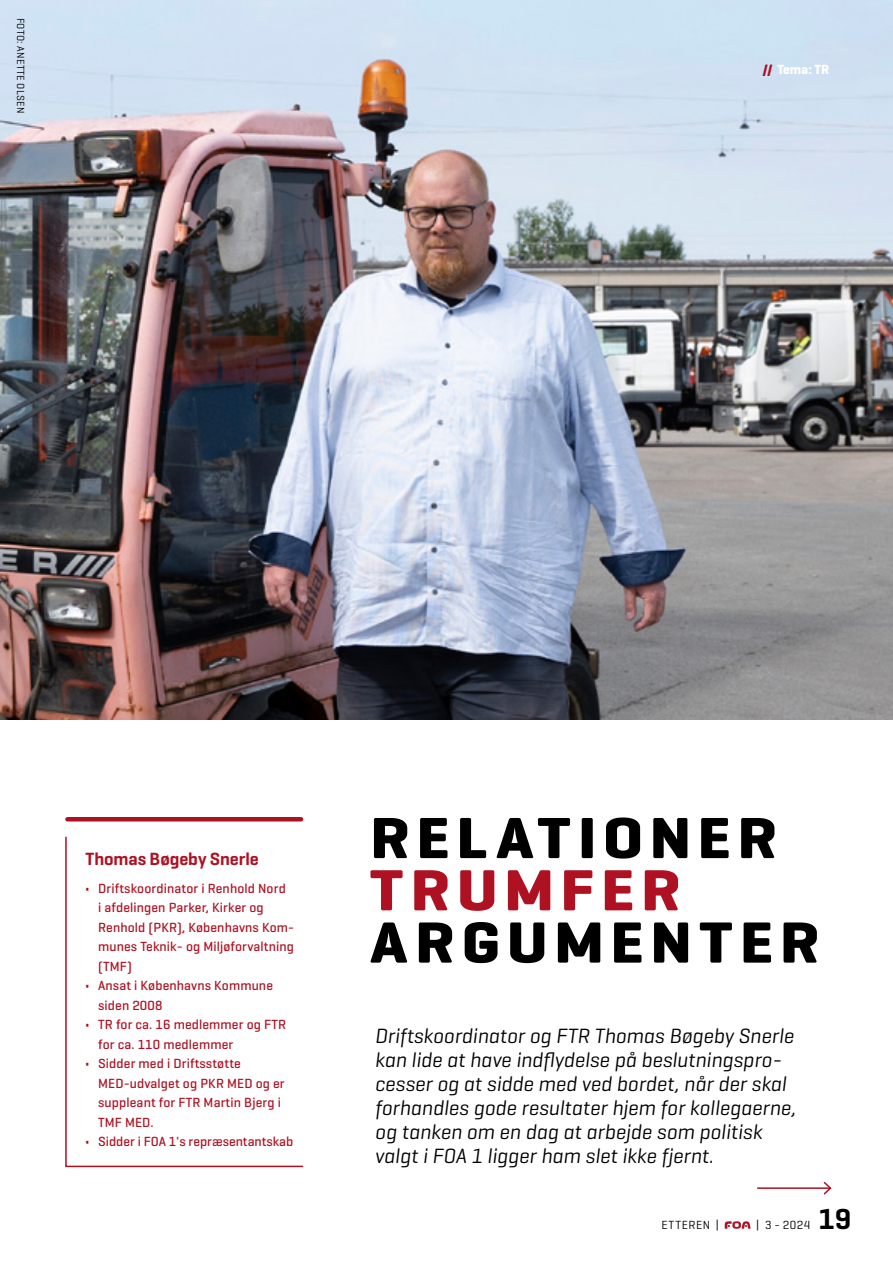
<style>
.page{position:relative;width:893px;height:1263px;background:#fff}
.page>*{position:absolute;margin:0;border:0;box-sizing:border-box;transform-origin:0 0}
.t1{font:700 59.1px "Geogrotesque";letter-spacing:.095em;color:#000;scale:1.13 1}
.t2{font:700 59.1px "Geogrotesque";letter-spacing:.09em;color:#ae1122;scale:1.13 1}
.t3{font:600 29.4px "Geogrotesque";color:#000}
.t4{font:italic 21px/24px "Geogrotesque";color:#000}
.t5{font:600 18px "Geogrotesque";letter-spacing:-.005em;color:#ae1122}
.t6{font:500 13.5px/19.5px "Geogrotesque";letter-spacing:.01em;color:#ae1122}
.t7{font:700 13.5px "Geogrotesque";color:#fff}
.t8{font:12px "Geogrotesque";letter-spacing:.04em;color:#000}
.t9{font:10.5px "Geogrotesque";letter-spacing:.02em;color:#000}
.s1{color:#ae1122}
.s2{font-weight:700}
</style>
<div class="page">
<hr style="left:67px;top:817px;width:234px;height:4px;background:#ae1122">
<svg style="left:65px;top:836px;width:239px;height:332px"></svg>
<img style="left:0;top:0;width:893px;height:720px">
<svg style="left:725px;top:1221px;width:26px;height:8px"></svg>
<hr style="left:758px;top:1187px;width:72px;height:2px;background:#ae1122">
<svg style="left:822px;top:1181px;width:10px;height:14px"></svg>
<p class="t9" style="left:27px;top:18px;width:97px;rotate:90deg">FOTO: ANETTE OLSEN</p>
<p class="t7" style="left:763px;top:61px;width:68px"><span class="s1">//</span> Tema: TR</p>
<h3 class="t5" style="left:85px;top:847px;width:175px">Thomas Bøgeby Snerle</h3>
<p class="t6" style="left:98px;top:878px;width:198px;text-indent:-13px"><span class="s2">•</span> Driftskoordinator i Renhold Nord<br>i afdelingen Parker, Kirker og<br>Renhold (PKR), Københavns Kom&shy;munes Teknik- og Miljøforvaltning (TMF)</p>
<p class="t6" style="left:98px;top:975px;width:176px;text-indent:-13px"><span class="s2">•</span> Ansat i Københavns Kommune siden 2008</p>
<p class="t6" style="left:98px;top:1014px;width:189px;text-indent:-13px"><span class="s2">•</span> TR for ca. 16 medlemmer og FTR for ca. 110 medlemmer</p>
<p class="t6" style="left:98px;top:1053px;width:188px;text-indent:-13px"><span class="s2">•</span> Sidder med i Driftsstøtte<br>MED-udvalget og PKR MED og er suppleant for FTR Martin Bjerg i<br>TMF MED.</p>
<p class="t6" style="left:85px;top:1131px;width:209px"><span class="s2">•</span> Sidder i FOA 1's repræsentantskab</p>
<h1 class="t1" style="left:370px;top:801px;width:362px">RELATIONER</h1>
<h1 class="t2" style="left:370px;top:853px;width:277px">TRUMFER</h1>
<h1 class="t1" style="left:370px;top:906px;width:400px">ARGUMENTER</h1>
<p class="t4" style="left:375px;top:1023px;width:422px">Driftskoordinator og FTR Thomas Bøgeby Snerle kan lide at have indflydelse på beslutningspro&shy;cesser og at sidde med ved bordet, når der skal forhandles gode resultater hjem for kollegaerne, og tanken om en dag at arbejde som politisk valgt i FOA 1 ligger ham slet ikke fjernt.</p>
<p class="t8" style="left:661px;top:1217px;width:59px">ETTEREN |</p>
<p class="t8" style="left:756px;top:1217px;width:56px">| 3 - 2024</p>
<h2 class="t3" style="left:818px;top:1200px;width:35px">19</h2>
</div>
